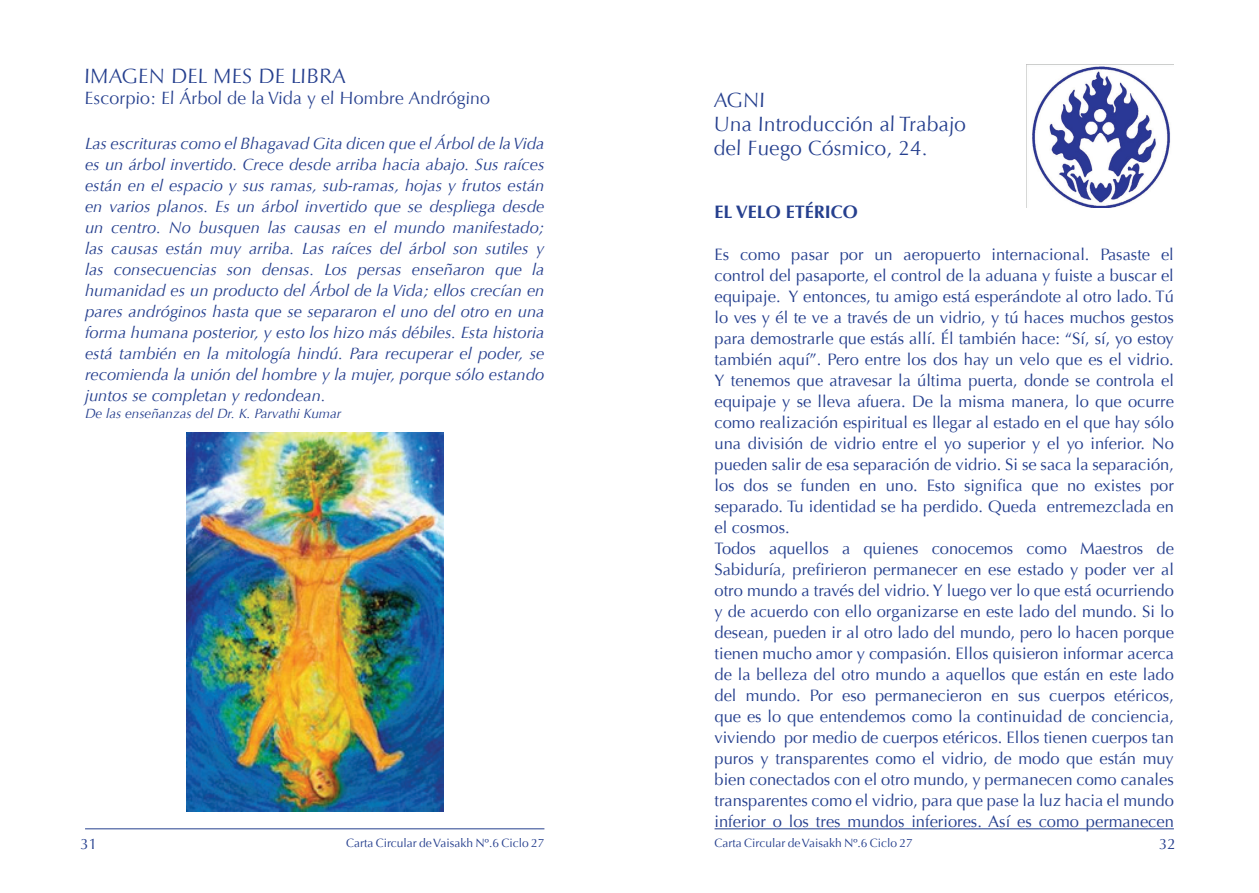
<style>
.page{position:relative;width:1259px;height:893px;background:#fff}
.page>*{position:absolute;margin:0;border:0;box-sizing:border-box;transform-origin:0 0}
.t1{font:italic 21px/24px "Optima";color:#253f8e}
.t2{font:italic 18px "Optima";color:#253f8e}
.t3{font:700 18px "Optima";color:#253f8e}
.t4{font:16.5px/21px "Optima";color:#253f8e}
.t5{font:italic 16.5px/21px "Optima";color:#253f8e;text-align:justify}
.t6{font:15px "Optima";color:#253f8e}
.t7{font:italic 13.5px "Optima";color:#253f8e}
.t8{font:12px "Optima";color:#253f8e}
</style>
<div class="page">
<hr style="left:714px;top:828px;width:460px;height:1px;background:#253f8e">
<hr style="left:85px;top:828px;width:459px;height:1px;background:#253f8e">
<img style="left:1032px;top:66px;width:139px;height:142px">
<img style="left:186px;top:432px;width:257px;height:379px">
<p class="t1" style="left:85px;top:64px;width:22px">Image</p>
<p class="t1" style="left:149px;top:64px;width:36px">n del</p>
<p class="t1" style="left:214px;top:64px;width:15px">mes</p>
<p class="t1" style="left:259px;top:64px;width:76px">de Libra</p>
<p class="t2" style="left:85px;top:88px;width:411px">Escorpio: El Á rbol de la Vida y el Hombre Andrógino</p>
<p class="t5" style="left:85px;top:133px;width:461px">Las escrituras como el Bhagavad Gita dicen que el Árbol de la Vida es un árbol invertido. Crece desde arriba hacia abajo. Sus raíces están en el espacio y sus ramas, sub-ramas, hojas y frutos están en varios planos. Es un árbol invertido que se despliega desde un centro. No busquen las causas en el mundo manifestado; las causas están muy arriba. Las raíces del árbol son sutiles y las consecuencias son densas. Los persas enseñaron que la humanidad es un producto del Árbol de la Vida; ellos crecían en pares andróginos hasta que se separaron el uno del otro en una forma humana posterior, y esto los hizo más débiles. Esta historia está también en la mitología hindú. Para recuperar el poder, se recomienda la unión del hombre y la mujer, porque sólo estando juntos se completan y redondean.</p>
<p class="t7" style="left:85px;top:405px;width:258px">De las enseñanzas del Dr. K. Parvathi Kumar</p>
<p class="t1" style="left:714px;top:88px;width:258px">AGNI<br>Una Introducción alTrabajo del Fuego Cósmico, 24.</p>
<p class="t3" style="left:714px;top:202px;width:45px">EL VELO</p>
<p class="t3" style="left:786px;top:202px;width:21px">ETÉRICO</p>
<p class="t4" style="left:714px;top:244px;width:461px">Es como pasar por un aeropuerto internacional. Pasaste el control del pasaporte, el control de la aduana y fuiste a buscar el equipaje. Y entonces, tu amigo está esperándote al otro lado. Tú lo ves y él te ve a través de un vidrio, y tú haces muchos gestos para demostrarle que estás allí. Él también hace: “Sí, sí, yo estoy también aquí”. Pero entre los dos hay un velo que es el vidrio.<br>Y tenemos que atravesar la última puerta, donde se controla el equipaje y se lleva afuera. De la misma manera, lo que ocurre como realización espiritual es llegar al estado en el que hay sólo una división de vidrio entre el yo superior y el yo inferior. No pueden salir de esa separación de vidrio. Si se saca la separación, los dos se funden en uno. Esto significa que no existes por separado. Tu identidad se ha perdido. Queda entremezclada en el cosmos.<br>Todos aquellos a quienes conocemos como Maestros de Sabiduría, prefirieron permanecer en ese estado y poder ver al otro mundo a través del vidrio. Y luego ver lo que está ocurriendo y de acuerdo con ello organizarse en este lado del mundo. Si lo desean, pueden ir al otro lado del mundo, pero lo hacen porque tienen mucho amor y compasión. Ellos quisieron informar acerca de la belleza del otro mundo a aquellos que están en este lado del mundo. Por eso permanecieron en sus cuerpos etéricos, que es lo que entendemos como la continuidad de conciencia, viviendo por medio de cuerpos etéricos. Ellos tienen cuerpos tan puros y transparentes como el vidrio, de modo que están muy bien conectados con el otro mundo, y permanecen como canales transparentes como el vidrio, para que pase la luz hacia el mundo inferior o los tres mundos inferiores. Así es como permanecen</p>
<p class="t6" style="left:81px;top:835px;width:18px">31</p>
<p class="t8" style="left:346px;top:836px;width:200px">Carta Circular de Vaisakh Nº.6 Ciclo 27</p>
<p class="t8" style="left:714px;top:836px;width:200px">Carta Circular de Vaisakh Nº.6 Ciclo 27</p>
<p class="t6" style="left:1159px;top:835px;width:18px">32</p>
</div>
